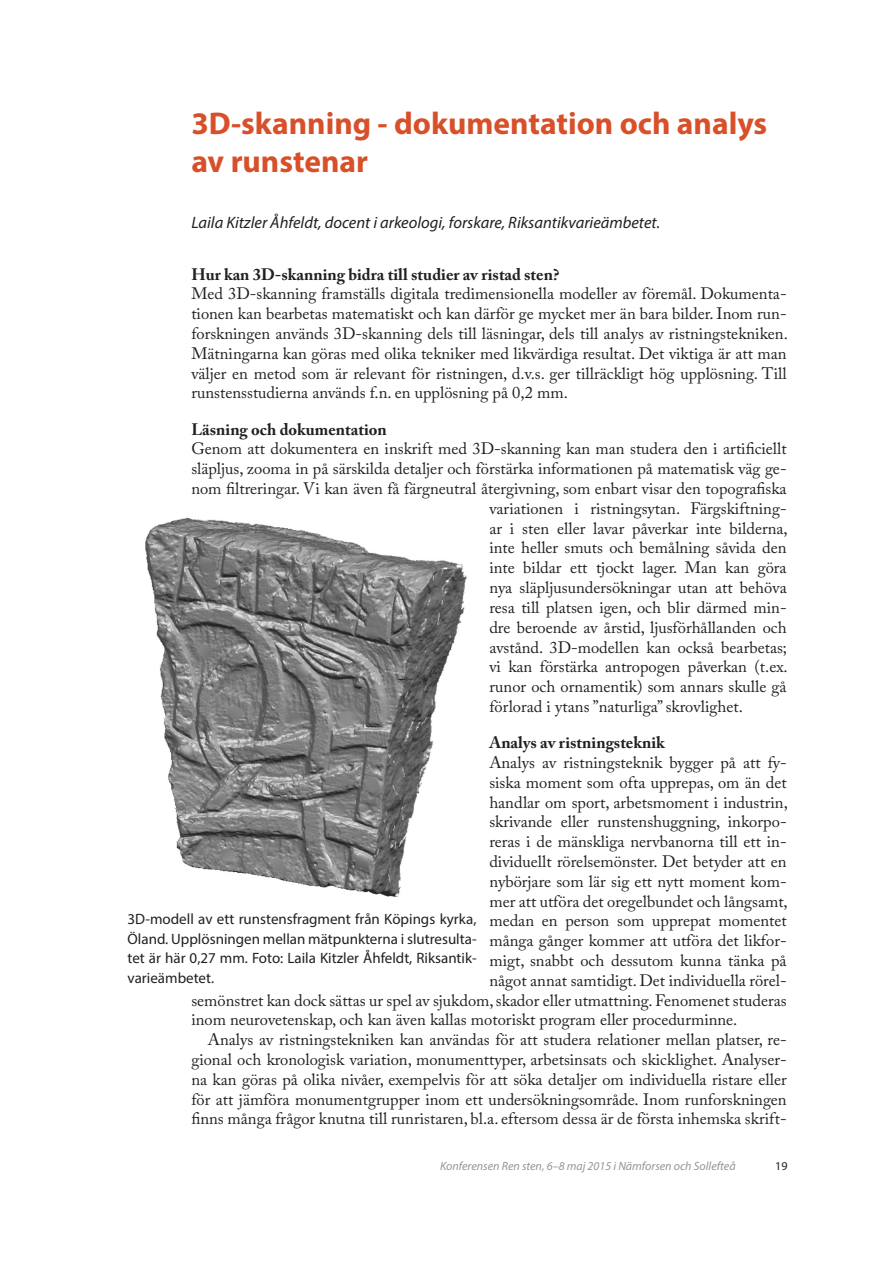
<style>
.page{position:relative;width:893px;height:1263px;background:#fff}
.page>*{position:absolute;margin:0;border:0;box-sizing:border-box;transform-origin:0 0}
.t1{font:700 31.5px/37.8px "Myriad Pro";color:#d75029}
.t2{font:16.5px/19.8px "Adobe Caslon Pro";color:#231f20;text-align:justify}
.t3{font:italic 16.5px "Myriad Pro";color:#231f20}
.Heading_2{font:700 16.5px "Adobe Caslon Pro";color:#231f20}
.Heading_3{font:700 16.5px "Adobe Caslon Pro";color:#231f20}
.t4{font:15px/19.5px "Myriad Pro";color:#231f20;text-align:justify}
.t5{font:italic 12px "Myriad Pro";color:#939598}
.t6{font:12px "Myriad Pro";color:#231f20}
</style>
<div class="page">
<img style="left:145px;top:517px;width:322px;height:380px">
<p class="t1" style="left:191px;top:104px;width:577px">3D-skanning - dokumentation och analys av runstenar</p>
<p class="t3" style="left:191px;top:213px;width:470px">Laila Kitzler Åhfeldt, docent i arkeologi, forskare, Riksantikvarieämbetet.</p>
<p class="Heading_2" style="left:191px;top:264px;width:369px">Hur kan 3D-skanning bidra till studier av ristad sten?</p>
<p class="t2" style="left:191px;top:284px;width:598px">Med 3D-skanning framställs digitala tredimensionella modeller av föremål. Dokumenta&shy;tionen kan bearbetas matematiskt och kan därför ge mycket mer än bara bilder. Inom run&shy;forskningen används 3D-skanning dels till läsningar, dels till analys av ristningstekniken.<br>Mätningarna kan göras med olika tekniker med likvärdiga resultat. Det viktiga är att man väljer en metod som är relevant för ristningen, d.v.s. ger tillräckligt hög upplösning. Till runstensstudierna används f.n. en upplösning på 0,2 mm.</p>
<p class="Heading_3" style="left:191px;top:419px;width:197px">Läsning och dokumentation</p>
<p class="t2" style="left:191px;top:439px;width:597px">Genom att dokumentera en inskrift med 3D-skanning kan man studera den i artificiellt</p>
<p class="t2" style="left:191px;top:459px;width:597px">släpljus, zooma in på särskilda detaljer och förstärka informationen på matematisk väg ge-</p>
<p class="t2" style="left:191px;top:478px;width:597px">nom filtreringar. Vi kan även få färgneutral återgivning, som enbart visar den topografiska</p>
<p class="t2" style="left:489px;top:498px;width:299px">variationen i ristningsytan. Färgskiftning-</p>
<p class="t2" style="left:489px;top:518px;width:300px">ar i sten eller lavar påverkar inte bilderna,</p>
<p class="t2" style="left:489px;top:538px;width:299px">inte heller smuts och bemålning såvida den</p>
<p class="t2" style="left:489px;top:558px;width:299px">inte bildar ett tjockt lager. Man kan göra</p>
<p class="t2" style="left:489px;top:577px;width:299px">nya släpljusundersökningar utan att behöva</p>
<p class="t2" style="left:489px;top:597px;width:299px">resa till platsen igen, och blir därmed min-</p>
<p class="t2" style="left:489px;top:617px;width:299px">dre beroende av årstid, ljusförhållanden och</p>
<p class="t2" style="left:489px;top:637px;width:299px">avstånd. 3D-modellen kan också bearbetas;</p>
<p class="t2" style="left:489px;top:657px;width:300px">vi kan förstärka antropogen påverkan (t.ex.</p>
<p class="t2" style="left:489px;top:676px;width:299px">runor och ornamentik) som annars skulle gå</p>
<p class="t2" style="left:489px;top:696px;width:255px">förlorad i ytans ”naturliga” skrovlighet.</p>
<p class="Heading_3" style="left:489px;top:733px;width:177px">Analys av ristningsteknik</p>
<p class="t2" style="left:489px;top:752px;width:299px">Analys av ristningsteknik bygger på att fy-</p>
<p class="t2" style="left:489px;top:772px;width:299px">siska moment som ofta upprepas, om än det</p>
<p class="t2" style="left:489px;top:792px;width:300px">handlar om sport, arbetsmoment i industrin,</p>
<p class="t2" style="left:489px;top:812px;width:299px">skrivande eller runstenshuggning, inkorpo-</p>
<p class="t2" style="left:489px;top:832px;width:299px">reras i de mänskliga nervbanorna till ett in-</p>
<p class="t2" style="left:489px;top:851px;width:299px">dividuellt rörelsemönster. Det betyder att en</p>
<p class="t2" style="left:489px;top:871px;width:299px">nybörjare som lär sig ett nytt moment kom-</p>
<p class="t2" style="left:489px;top:891px;width:300px">mer att utföra det oregelbundet och långsamt,</p>
<p class="t2" style="left:489px;top:911px;width:299px">medan en person som upprepat momentet</p>
<p class="t2" style="left:489px;top:931px;width:299px">många gånger kommer att utföra det likfor-</p>
<p class="t2" style="left:489px;top:950px;width:299px">migt, snabbt och dessutom kunna tänka på</p>
<p class="t2" style="left:489px;top:970px;width:299px">något annat samtidigt. Det individuella rörel-</p>
<p class="t2" style="left:191px;top:990px;width:597px">semönstret kan dock sättas ur spel av sjukdom, skador eller utmattning. Fenomenet studeras</p>
<p class="t2" style="left:191px;top:1010px;width:547px">inom neurovetenskap, och kan även kallas motoriskt program eller procedurminne.</p>
<p class="t2" style="left:191px;top:1030px;width:597px;text-indent:16px">Analys av ristningstekniken kan användas för att studera relationer mellan platser, re&shy;gional och kronologisk variation, monumenttyper, arbetsinsats och skicklighet. Analyser&shy;na kan göras på olika nivåer, exempelvis för att söka detaljer om individuella ristare eller för att jämföra monumentgrupper inom ett undersökningsområde. Inom runforskningen finns många frågor knutna till runristaren, bl.a. eftersom dessa är de första inhemska skrift-</p>
<p class="t4" style="left:128px;top:909px;width:351px">3D-modell av ett runstensfragment från Köpings kyrka, Öland. Upplösningen mellan mätpunkterna i slutresulta&shy;tet är här 0,27 mm. Foto: Laila Kitzler Åhfeldt, Riksantik&shy;varieämbetet.</p>
<p class="t5" style="left:440px;top:1158px;width:297px">Konferensen Ren sten, 6–8 maj 2015 i Nämforsen och Sollefteå</p>
<p class="t6" style="left:775px;top:1158px;width:14px">19</p>
</div>
